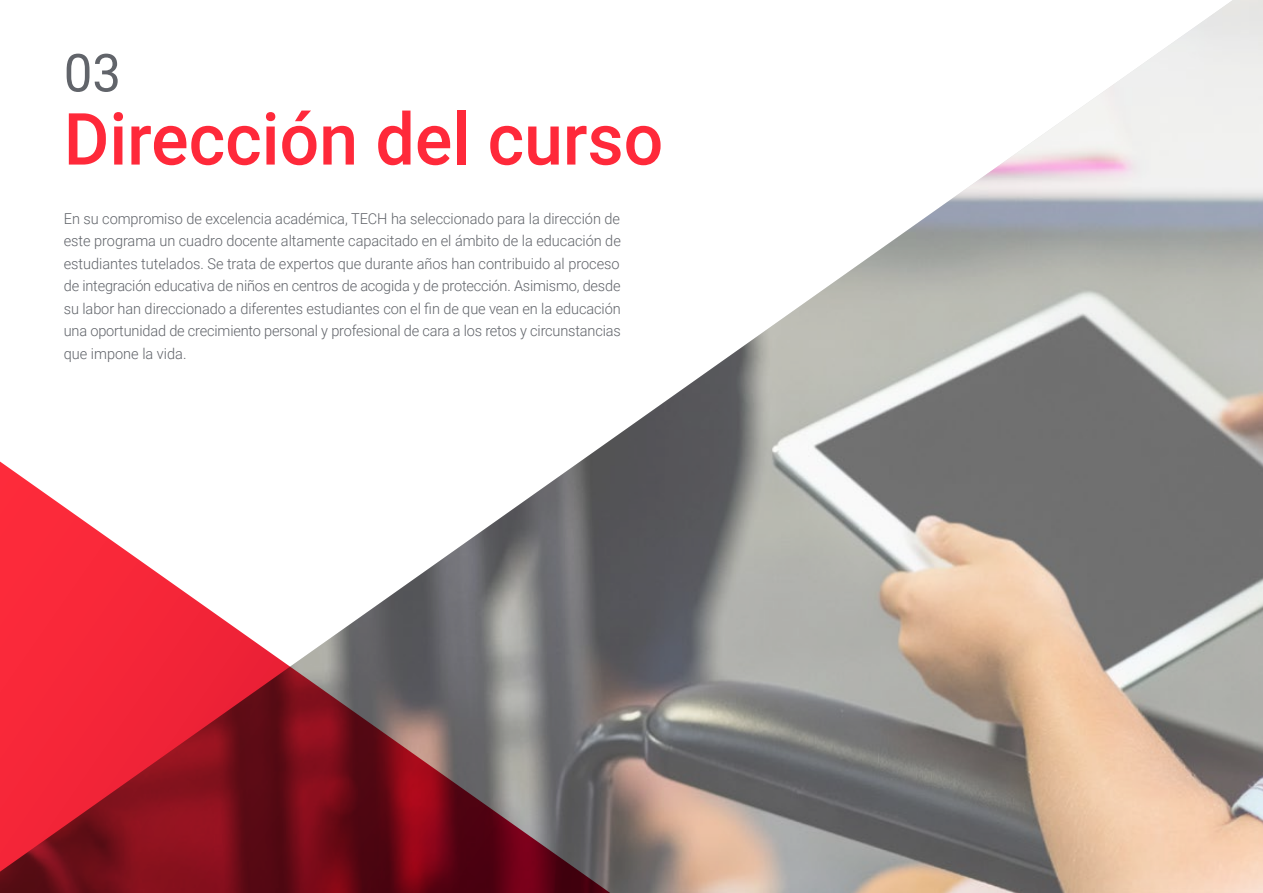
<style>
.page{position:relative;width:1263px;height:893px;background:#fff}
.page>*{position:absolute;margin:0;border:0;box-sizing:border-box;transform-origin:0 0}
.t1{font:500 72px "Roboto";color:#ff293a}
.t2{font:52.5px "Roboto";color:#61646a}
.t3{font:300 15px/22.5px "Roboto";letter-spacing:-.01em;color:#61646a;text-align:justify}
</style>
<div class="page">
<img style="left:602px;top:0;width:661px;height:893px">
<svg style="left:0;top:446px;width:640px;height:447px"></svg>
<h2 class="t2" style="left:64px;top:36px;width:59px">03</h2>
<h1 class="t1" style="left:64px;top:89px;width:601px">Dirección del curso</h1>
<p class="t3" style="left:64px;top:207px;width:559px">En su compromiso de excelencia académica, TECH ha seleccionado para la dirección de este programa un cuadro docente altamente capacitado en el ámbito de la educación de estudiantes tutelados. Se trata de expertos que durante años han contribuido al proceso de integración educativa de niños en centros de acogida y de protección. Asimismo, desde su labor han direccionado a diferentes estudiantes con el fin de que vean en la educación una oportunidad de crecimiento personal y profesional de cara a los retos y circunstancias que impone la vida.</p>
</div>
